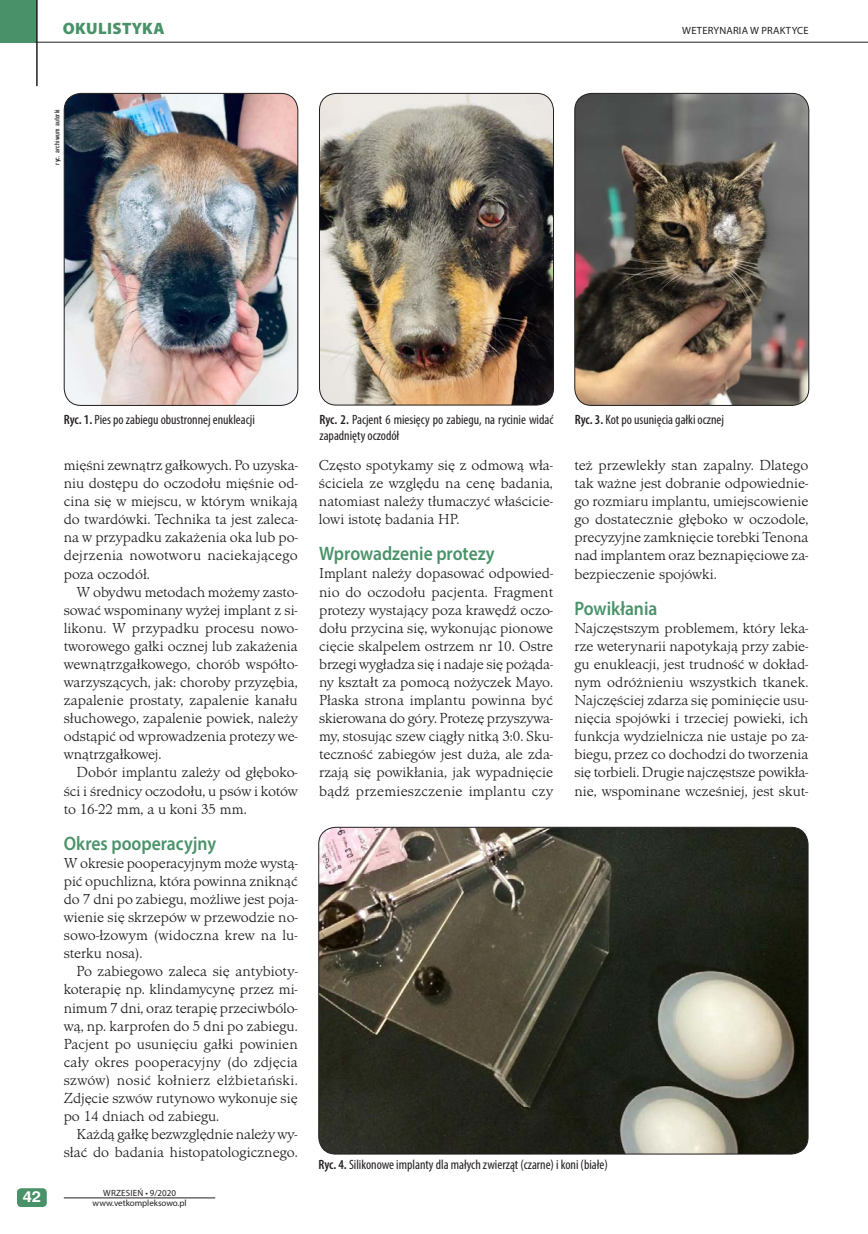
<style>
.page{position:relative;width:868px;height:1234px;background:#fff}
.page>*{position:absolute;margin:0;border:0;box-sizing:border-box;transform-origin:0 0}
.t1{font:600 19.5px "Myriad Pro";color:#499269;scale:.9 1}
.t2{font:900 16.5px "Myriad Pro";letter-spacing:.02em;color:#499269}
.t3{font:300 15px/18.1px "Minister TCE";color:#231f20;text-align:justify}
.t4{font:700 15px "Nimbus San LCE";color:#fff;scale:1.1 1}
.t5{font:condensed 13.5px/15.6px "Myriad Pro";color:#231f20}
.t6{font:10.5px "Myriad Pro";letter-spacing:.02em;color:#231f20}
.t7{font:9px "Myriad Pro";letter-spacing:-.005em;color:#231f20}
.t8{font:9px "Myriad Pro";letter-spacing:.02em;color:#231f20}
.t9{font:7.5px "Snv DCE Reg Con";color:#231f20}
.s1{font-weight:600}
</style>
<div class="page">
<div style="left:0;top:0;width:37px;height:42px;background:#499269"></div>
<hr style="left:36px;top:0;width:2px;height:86px;background:#231f20">
<hr style="left:36px;top:42px;width:831px;height:1px;background:#231f20">
<div style="left:17px;top:1187px;width:30px;height:19px;background:#499269;border-radius:4px"></div>
<hr style="left:64px;top:1197px;width:151px;height:1px;background:#231f20">
<img style="left:64px;top:93px;width:234px;height:312px">
<div style="left:64px;top:93px;width:234px;height:313px;border:1px solid #231f20;border-radius:17px"></div>
<img style="left:319px;top:93px;width:234px;height:312px">
<div style="left:319px;top:93px;width:235px;height:312px;border:1px solid #231f20;border-radius:17px"></div>
<img style="left:574px;top:93px;width:234px;height:312px">
<div style="left:574px;top:93px;width:235px;height:313px;border:1px solid #231f20;border-radius:17px"></div>
<img style="left:319px;top:828px;width:488px;height:325px">
<p class="t2" style="left:63px;top:17px;width:103px">OKULISTYKA</p>
<p class="t6" style="left:682px;top:24px;width:128px">WETERYNARIA W PRAKTYCE</p>
<p class="t9" style="left:53px;top:164px;width:57px;rotate:-90deg">ryc. archiwum autorki</p>
<p class="t4" style="left:23px;top:1187px;width:18px">42</p>
<p class="t5" style="left:64px;top:411px;width:192px"><span class="s1">Ryc. 1.</span> Pies po zabiegu obustronnej enukleacji</p>
<p class="t5" style="left:319px;top:411px;width:235px"><span class="s1">Ryc. 2.</span> Pacjent 6 miesięcy po zabiegu, na rycinie widać zapadnięty oczodół</p>
<p class="t5" style="left:574px;top:411px;width:151px"><span class="s1">Ryc. 3.</span> Kot po usunięcia gałki ocznej</p>
<p class="t3" style="left:64px;top:456px;width:235px">mięśni zewnątrz gałkowych. Po uzyska&shy;niu dostępu do oczodołu mięśnie od&shy;cina się w miejscu, w którym wnikają do twardówki. Technika ta jest zaleca&shy;na w przypadku zakażenia oka lub po&shy;dejrzenia nowotworu naciekającego poza oczodół.</p>
<p class="t3" style="left:64px;top:582px;width:235px;text-indent:13px">W obydwu metodach możemy zasto&shy;sować wspominany wyżej implant z si&shy;likonu. W przypadku procesu nowo&shy;tworowego gałki ocznej lub zakażenia wewnątrzgałkowego, chorób współto&shy;warzyszących, jak: choroby przyzębia, zapalenie prostaty, zapalenie kanału słuchowego, zapalenie powiek, należy odstąpić od wprowadzenia protezy we&shy;wnątrzgałkowej.</p>
<p class="t3" style="left:64px;top:763px;width:235px;text-indent:13px">Dobór implantu zależy od głęboko&shy;ści i średnicy oczodołu, u psów i kotów to 16-22 mm, a u koni 35 mm.</p>
<h1 class="t1" style="left:64px;top:830px;width:171px">Okres pooperacyjny</h1>
<p class="t3" style="left:64px;top:854px;width:235px">W okresie pooperacyjnym może wystą&shy;pić opuchlizna, która powinna zniknąć do 7 dni po zabiegu, możliwe jest poja&shy;wienie się skrzepów w przewodzie no&shy;sowo-łzowym (widoczna krew na lu&shy;sterku nosa).</p>
<p class="t3" style="left:64px;top:962px;width:235px;text-indent:13px">Po zabiegowo zaleca się antybioty&shy;koterapię np. klindamycynę przez mi&shy;nimum 7 dni, oraz terapię przeciwbólo&shy;wą, np. karprofen do 5 dni po zabiegu.<br>Pacjent po usunięciu gałki powinien cały okres pooperacyjny (do zdjęcia szwów) nosić kołnierz elżbietański.<br>Zdjęcie szwów rutynowo wykonuje się po 14 dniach od zabiegu.</p>
<p class="t3" style="left:64px;top:1125px;width:235px;text-align:right">Każdą gałkę bezwzględnie należy wy&shy;słać do badania histopatologicznego.</p>
<p class="t8" style="left:103px;top:1186px;width:74px">WRZESIEŃ • 9/2020</p>
<p class="t7" style="left:93px;top:1197px;width:95px">www.vetkompleksowo.pl</p>
<p class="t3" style="left:319px;top:456px;width:235px">Często spotykamy się z odmową wła&shy;ściciela ze względu na cenę badania, natomiast należy tłumaczyć właścicie&shy;lowi istotę badania HP.</p>
<h1 class="t1" style="left:319px;top:541px;width:196px">Wprowadzenie protezy</h1>
<p class="t3" style="left:319px;top:564px;width:235px">Implant należy dopasować odpowied&shy;nio do oczodołu pacjenta. Fragment protezy wystający poza krawędź oczo&shy;dołu przycina się, wykonując pionowe cięcie skalpelem ostrzem nr 10. Ostre brzegi wygładza się i nadaje się pożąda&shy;ny kształt za pomocą nożyczek Mayo.<br>Płaska strona implantu powinna być skierowana do góry. Protezę przyszywa&shy;my, stosując szew ciągły nitką 3:0. Sku&shy;teczność zabiegów jest duża, ale zda&shy;rzają się powikłania, jak wypadnięcie bądź przemieszczenie implantu czy</p>
<p class="t3" style="left:574px;top:456px;width:235px">też przewlekły stan zapalny. Dlatego tak ważne jest dobranie odpowiednie&shy;go rozmiaru implantu, umiejscowienie go dostatecznie głęboko w oczodole, precyzyjne zamknięcie torebki Tenona nad implantem oraz beznapięciowe za&shy;bezpieczenie spojówki.</p>
<h1 class="t1" style="left:574px;top:595px;width:94px">Powikłania</h1>
<p class="t3" style="left:574px;top:619px;width:235px">Najczęstszym problemem, który leka&shy;rze weterynarii napotykają przy zabie&shy;gu enukleacji, jest trudność w dokład&shy;nym odróżnieniu wszystkich tkanek.<br>Najczęściej zdarza się pominięcie usu&shy;nięcia spojówki i trzeciej powieki, ich funkcja wydzielnicza nie ustaje po za&shy;biegu, przez co dochodzi do tworzenia się torbieli. Drugie najczęstsze powikła&shy;nie, wspominane wcześniej, jest skut-</p>
<p class="t5" style="left:318px;top:1156px;width:291px"><span class="s1">Ryc. 4.</span> Silikonowe implanty dla małych zwierząt (czarne) i koni (białe)</p>
</div>
